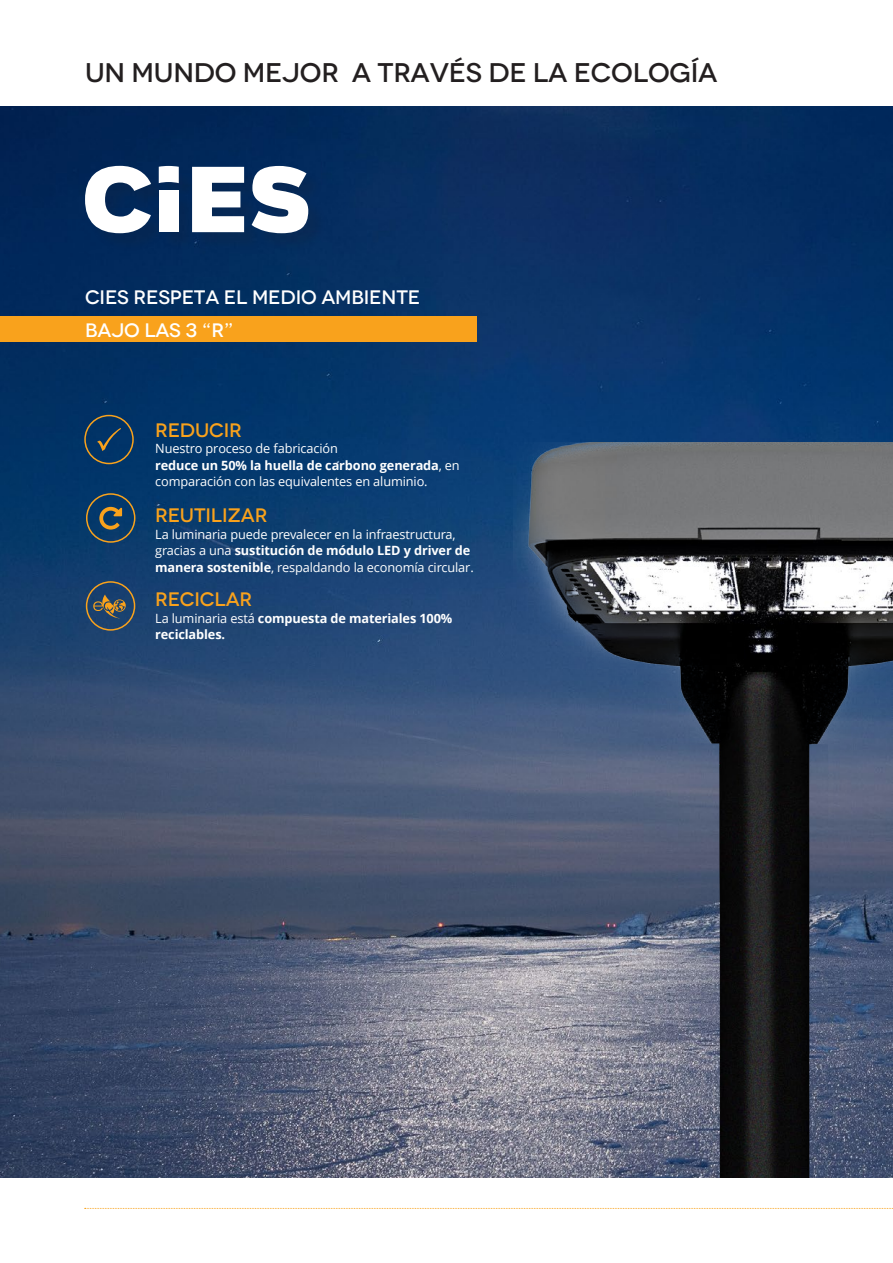
<style>
.page{position:relative;width:893px;height:1263px;background:#fff}
.page>*{position:absolute;margin:0;border:0;box-sizing:border-box;transform-origin:0 0}
.t1{font:500 expanded 27px "Novecento";letter-spacing:-.01em;color:#231f20}
.t2{font:500 expanded 19.5px "Novecento";letter-spacing:-.01em;color:#fff}
.t3{font:500 expanded 19.5px "Novecento";letter-spacing:-.01em;color:#f9a21c}
.t4{font:12.75px/16.5px "Open Sans";letter-spacing:-.01em;color:#fff}
.t5{font:700 12.75px/16.5px "Open Sans";letter-spacing:-.01em;color:#fff}
.s1{font-weight:700}
.s2{font-weight:400}
</style>
<div class="page">
<img style="left:0;top:106px;width:893px;height:1072px">
<div style="left:86px;top:493px;width:49px;height:50px;border:2px solid #f9a21c;border-radius:50%"></div>
<div style="left:84px;top:415px;width:50px;height:49px;border:2px solid #f9a21c;border-radius:50%"></div>
<svg style="left:97px;top:428px;width:24px;height:23px"></svg>
<svg style="left:99px;top:507px;width:23px;height:23px"></svg>
<div style="left:86px;top:581px;width:49px;height:50px;border:2px solid #f9a21c;border-radius:50%"></div>
<svg style="left:93px;top:594px;width:33px;height:24px"></svg>
<div style="left:0;top:316px;width:477px;height:26px;background:#f9a21c"></div>
<img style="left:513px;top:442px;width:380px;height:736px">
<div style="left:87px;top:168px;width:240px;height:84px;background:#032959"></div>
<svg style="left:85px;top:166px;width:66px;height:67px"></svg>
<svg style="left:192px;top:167px;width:52px;height:65px"></svg>
<svg style="left:252px;top:166px;width:56px;height:67px"></svg>
<div style="left:159px;top:191px;width:20px;height:41px;background:#fff"></div>
<svg style="left:159px;top:166px;width:20px;height:17px"></svg>
<svg style="left:85px;top:1208px;width:808px;height:1px"></svg>
<p class="t1" style="left:85px;top:57px;width:634px">UN MUNDO MEJOR A TRAVÉS DE LA ECOLOGÍA</p>
<p class="t2" style="left:85px;top:285px;width:337px">CIES RESPETA EL MEDIO AMBIENTE</p>
<p class="t2" style="left:85px;top:318px;width:150px">BAJO LAS 3 “R”</p>
<p class="t3" style="left:155px;top:418px;width:88px">REDUCIR</p>
<p class="t4" style="left:155px;top:440px;width:184px">Nuestro proceso de fabricación</p>
<p class="t4" style="left:155px;top:457px;width:306px"><span class="s1">reduce un 50% la huella de carbono generada</span>, en comparación con las equivalentes en aluminio.</p>
<p class="t3" style="left:155px;top:504px;width:114px">REUTILIZAR</p>
<p class="t4" style="left:155px;top:526px;width:320px">La luminaria puede prevalecer en la infraestructura, gracias a una <span class="s1">sustitución de módulo LED y driver de manera sostenible</span>, respaldando la economía circular.</p>
<p class="t3" style="left:155px;top:588px;width:98px">RECICLAR</p>
<p class="t5" style="left:155px;top:610px;width:299px"><span class="s2">La luminaria está</span> compuesta de materiales 100% reciclables.</p>
</div>
